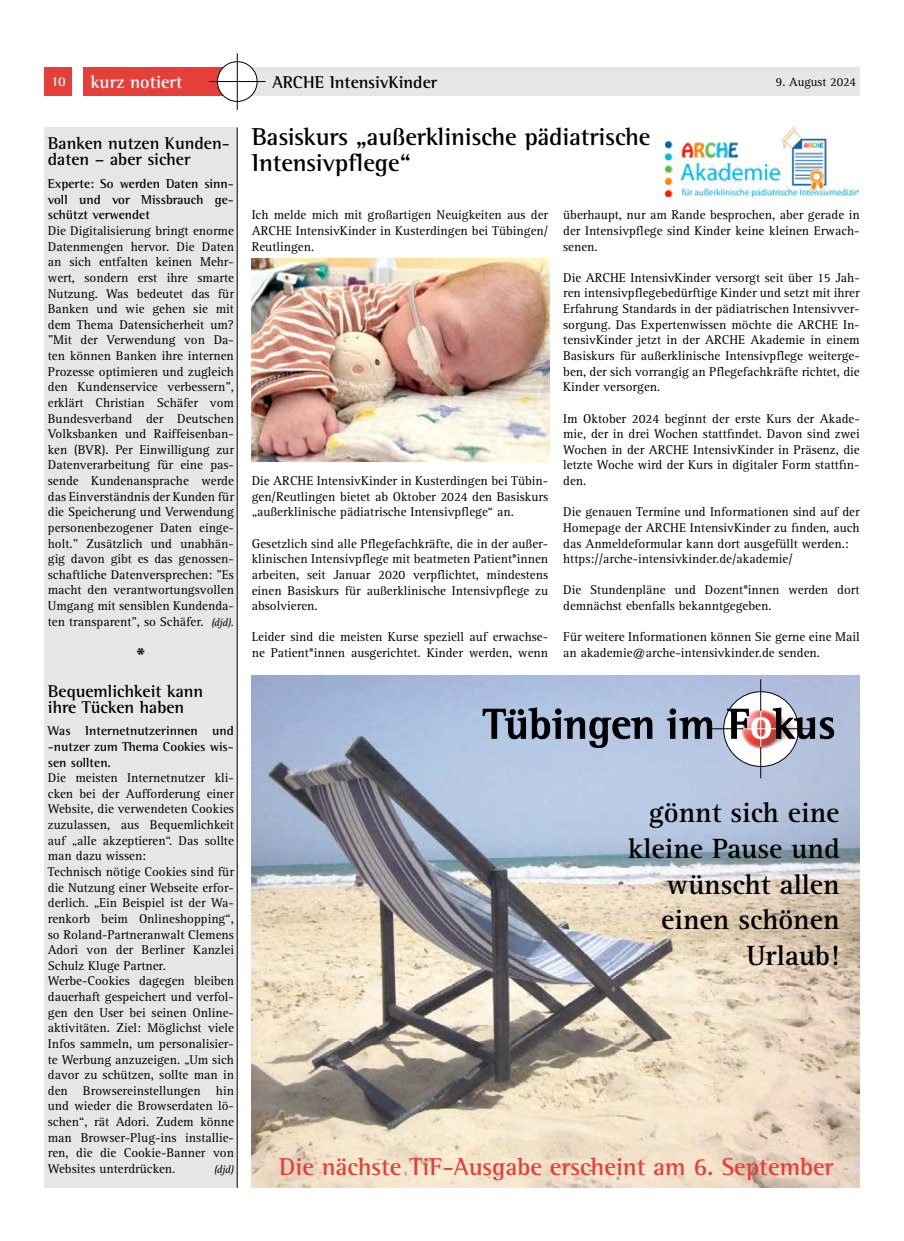
<style>
.page{position:relative;width:904px;height:1241px;background:#fff}
.page>*{position:absolute;margin:0;border:0;box-sizing:border-box;transform-origin:0 0}
.t1{font:700 28.75px/35.5px "Rotis Serif Std";color:#000;text-align:right}
.t2{font:700 25px/26.2px "Rotis Semi Serif Std";letter-spacing:-.005em;color:#000}
.t3{font:700 25px "Rotis Semi Serif Std";color:#e63f39}
.t4{font:700 18.12px "Rotis Semi Serif Std";color:#fff}
.t5{font:700 17.5px/16.2px "Rotis Semi Serif Std";color:#000}
.t6{font:700 13.75px "Rotis Semi Serif Std";color:#fff}
.t7{font:13.12px/15.6px "Rotis Serif Std";color:#000;text-align:justify}
.t8{font:700 13.12px/15.6px "Rotis Semi Serif Std";color:#000;text-align:justify}
.t9{font:12.5px "Rotis Serif Std";color:#000}
.t10{font:italic 11.25px "Rotis Serif Std";color:#000}
.s1{font-style:italic;font-size:11.25px}
</style>
<div class="page">
<div style="left:44px;top:128px;width:193px;height:1059px;background:#e7e6e6"></div>
<hr style="left:237px;top:128px;width:1px;height:1059px;background:#000">
<div style="left:235px;top:67px;width:624px;height:29px;background:#e7e6e6"></div>
<div style="left:44px;top:67px;width:194px;height:29px;background:#e63f39"></div>
<div style="left:73px;top:64px;width:10px;height:35px;background:#fff"></div>
<div style="left:217px;top:62px;width:40px;height:39px;background:#fff;border-radius:50%"></div>
<div style="left:217px;top:61px;width:40px;height:41px;border:1px solid #000;border-radius:50%"></div>
<hr style="left:209px;top:81px;width:57px;height:1px;background:#000">
<hr style="left:237px;top:53px;width:1px;height:57px;background:#000">
<img style="left:252px;top:675px;width:607px;height:512px">
<img style="left:718px;top:686px;width:101px;height:85px">
<hr style="left:711px;top:728px;width:32px;height:1px;background:#000">
<hr style="left:760px;top:746px;width:1px;height:32px;background:#000">
<hr style="left:760px;top:679px;width:1px;height:31px;background:#000">
<hr style="left:760px;top:710px;width:1px;height:36px;background:#fff">
<svg style="left:482px;top:707px;width:170px;height:41px;background:#7c899d"></svg>
<svg style="left:666px;top:708px;width:46px;height:30px"></svg>
<svg style="left:727px;top:707px;width:107px;height:32px"></svg>
<img style="left:252px;top:258px;width:297px;height:203px">
<img style="left:666px;top:128px;width:192px;height:68px">
<p class="t6" style="left:51px;top:73px;width:16px">10</p>
<h3 class="t4" style="left:91px;top:71px;width:93px">kurz notiert</h3>
<h3 class="t5" style="left:272px;top:74px;width:166px">ARCHE IntensivKinder</h3>
<p class="t9" style="left:776px;top:75px;width:82px">9. August 2024</p>
<h2 class="t2" style="left:252px;top:123px;width:400px">Basiskurs „außerklinische pädiatrische<br>Intensivpflege“</h2>
<p class="t7" style="left:252px;top:207px;width:298px">Ich melde mich mit großartigen Neuigkeiten aus der ARCHE IntensivKinder in Kusterdingen bei Tübingen/ Reutlingen.</p>
<h3 class="t5" style="left:48px;top:135px;width:183px">Banken nutzen Kunden&shy;daten – aber sicher</h3>
<p class="t8" style="left:48px;top:176px;width:188px">Experte: So werden Daten sinn&shy;voll und vor Missbrauch ge&shy;schützt verwendet</p>
<p class="t7" style="left:48px;top:223px;width:188px">Die Digitalisierung bringt enorme Datenmengen hervor. Die Daten an sich entfalten keinen Mehr&shy;wert, sondern erst ihre smarte Nutzung. Was bedeutet das für Banken und wie gehen sie mit dem Thema Datensicherheit um? "Mit der Verwendung von Da&shy;ten können Banken ihre internen Prozesse optimieren und zugleich den Kundenservice verbessern", erklärt Christian Schäfer vom Bundesverband der Deutschen Volksbanken und Raiffeisenban&shy;ken (BVR). Per Einwilligung zur Datenverarbeitung für eine pas&shy;sende Kundenansprache werde das Einverständnis der Kunden für die Speicherung und Verwendung personenbezogener Daten einge&shy;holt." Zusätzlich und unabhän&shy;gig davon gibt es das genossen&shy;schaftliche Datenversprechen: "Es macht den verantwortungsvollen Umgang mit sensiblen Kundenda&shy;ten transparent", so Schäfer. <span class="s1">(djd).</span></p>
<p class="t7" style="left:563px;top:207px;width:298px">überhaupt, nur am Rande besprochen, aber gerade in der Intensivpflege sind Kinder keine kleinen Erwach&shy;senen.</p>
<p class="t7" style="left:563px;top:270px;width:298px">Die ARCHE IntensivKinder versorgt seit über 15 Jah&shy;ren intensivpflegebedürftige Kinder und setzt mit ihrer Erfahrung Standards in der pädiatrischen Intensivver&shy;sorgung. Das Expertenwissen möchte die ARCHE In&shy;tensivKinder jetzt in der ARCHE Akademie in einem Basiskurs für außerklinische Intensivpflege weiterge&shy;ben, der sich vorrangig an Pflegefachkräfte richtet, die Kinder versorgen.</p>
<p class="t7" style="left:563px;top:410px;width:298px">Im Oktober 2024 beginnt der erste Kurs der Akade&shy;mie, der in drei Wochen stattfindet. Davon sind zwei Wochen in der ARCHE IntensivKinder in Präsenz, die letzte Woche wird der Kurs in digitaler Form stattfin&shy;den.</p>
<p class="t7" style="left:563px;top:504px;width:298px;text-align:left">Die genauen Termine und Informationen sind auf der Homepage der ARCHE IntensivKinder zu finden, auch das Anmeldeformular kann dort ausgefüllt werden.: https://arche-intensivkinder.de/akademie/</p>
<p class="t7" style="left:563px;top:582px;width:298px">Die Stundenpläne und Dozent*innen werden dort demnächst ebenfalls bekanntgegeben.</p>
<p class="t7" style="left:563px;top:629px;width:298px">Für weitere Informationen können Sie gerne eine Mail an akademie@arche-intensivkinder.de senden.</p>
<p class="t7" style="left:252px;top:473px;width:298px">Die ARCHE IntensivKinder in Kusterdingen bei Tübin&shy;gen/Reutlingen bietet ab Oktober 2024 den Basiskurs „außerklinische pädiatrische Intensivpflege“ an.</p>
<p class="t7" style="left:252px;top:536px;width:298px">Gesetzlich sind alle Pflegefachkräfte, die in der außer&shy;klinischen Intensivpflege mit beatmeten Patient*innen arbeiten, seit Januar 2020 verpflichtet, mindestens einen Basiskurs für außerklinische Intensivpflege zu absolvieren.</p>
<p class="t7" style="left:252px;top:629px;width:298px">Leider sind die meisten Kurse speziell auf erwachse&shy;ne Patient*innen ausgerichtet. Kinder werden, wenn</p>
<h2 class="t2" style="left:135px;top:643px;width:12px">*</h2>
<h3 class="t5" style="left:48px;top:683px;width:157px">Bequemlichkeit kann ihre Tücken haben</h3>
<p class="t8" style="left:48px;top:723px;width:188px">Was Internetnutzerinnen und -nutzer zum Thema Cookies wis&shy;sen sollten.</p>
<p class="t7" style="left:48px;top:770px;width:188px;text-align:left">Die meisten Internetnutzer kli&shy;cken bei der Aufforderung einer<br>Website, die verwendeten Cookies zuzulassen, aus Bequemlichkeit auf „alle akzeptieren“. Das sollte man dazu wissen:<br>Technisch nötige Cookies sind für die Nutzung einer Webseite erfor&shy;derlich. „Ein Beispiel ist der Wa&shy;renkorb beim Onlineshopping“, so Roland-Partneranwalt Clemens<br>Adori von der Berliner Kanzlei<br>Schulz Kluge Partner.<br>Werbe-Cookies dagegen bleiben dauerhaft gespeichert und verfol&shy;gen den User bei seinen Online&shy;aktivitäten. Ziel: Möglichst viele<br>Infos sammeln, um personalisier&shy;te Werbung anzuzeigen. „Um sich davor zu schützen, sollte man in den Browsereinstellungen hin und wieder die Browserdaten lö&shy;schen“, rät Adori. Zudem könne man Browser-Plug-ins installie&shy;ren, die die Cookie-Banner von<br>Websites unterdrücken.</p>
<p class="t10" style="left:214px;top:1162px;width:22px">(djd)</p>
<h1 class="t1" style="left:628px;top:795px;width:213px">gönnt sich eine kleine Pause und wünscht allen einen schönen<br>Urlaub!</h1>
<h2 class="t3" style="left:279px;top:1151px;width:556px">Die nächste TiF-Ausgabe erscheint am 6. September</h2>
</div>
